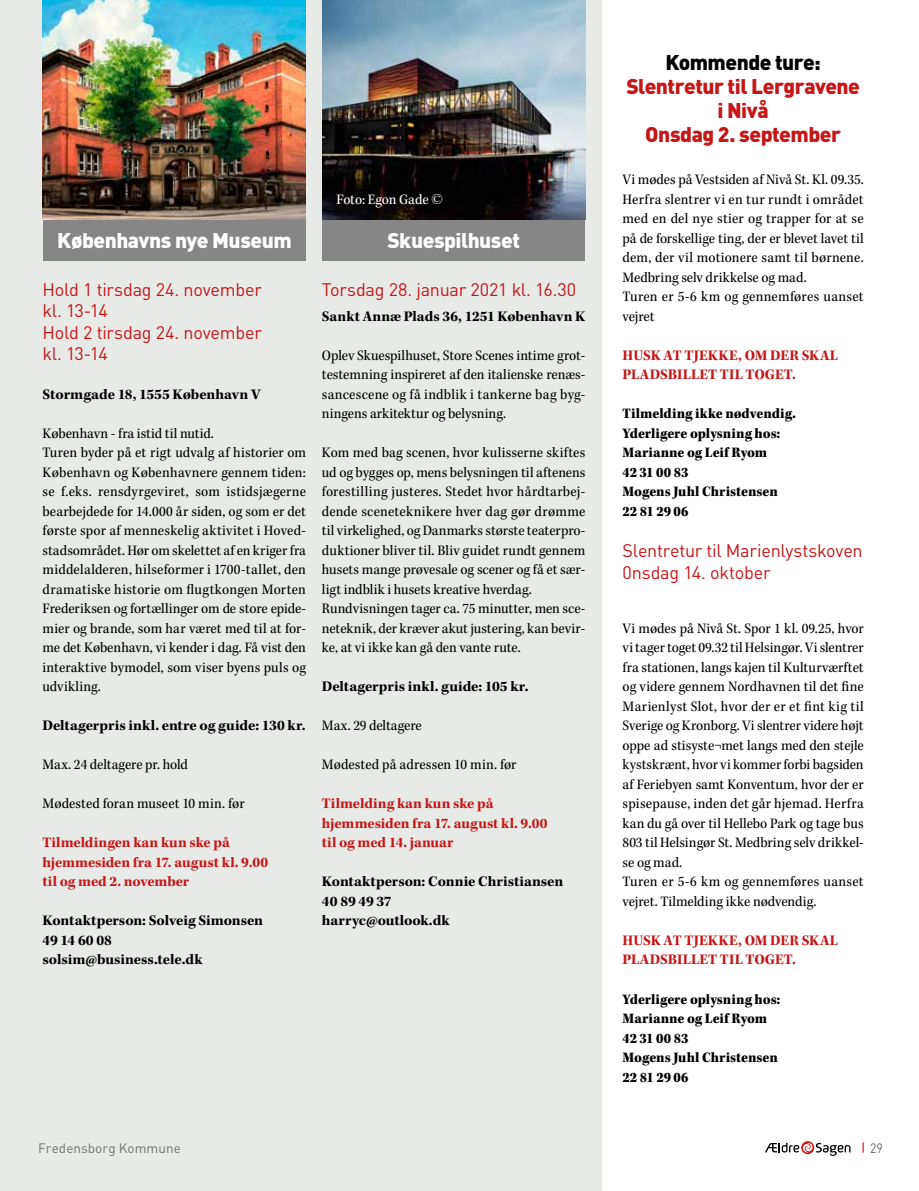
<style>
.page{position:relative;width:919px;height:1191px;background:#fff}
.page>*{position:absolute;margin:0;border:0;box-sizing:border-box;transform-origin:0 0}
.t1{font:900 21px/24px "DIN";letter-spacing:-.025em;color:#c51718;text-align:center}
.t2{font:900 21px "DIN";letter-spacing:-.025em;color:#fff}
.t3{font:900 21px "DIN";letter-spacing:-.025em;color:#000}
.t4{font:18px/21.6px "DIN";letter-spacing:-.015em;color:#c51718}
.t5{font:15px/19.5px "Kepler Std Scn";letter-spacing:.005em;color:#000}
.t6{font:700 15px/19.5px "Kepler Std";color:#000}
.t7{font:700 15px/19.5px "Kepler Std";color:#c51718}
.t8{font:15px/19.5px "Kepler Std Black Scn";letter-spacing:-.005em;color:#000}
.t9{font:15px "Kepler Std Scn";letter-spacing:-.01em;color:#fff}
.t10{font:13.5px "DIN";color:#717174}
.t11{font:13.5px "DIN";color:#646363;scale:.9 1}
.s1{font-family:"Times New Roman"}
</style>
<div class="page">
<svg style="left:765px;top:1142px;width:85px;height:14px"></svg>
<div style="left:0;top:0;width:601px;height:1191px;background:#e8eae7"></div>
<div style="left:43px;top:220px;width:263px;height:41px;background:#878686"></div>
<div style="left:322px;top:220px;width:263px;height:41px;background:#878686"></div>
<img style="left:43px;top:0;width:263px;height:220px">
<img style="left:322px;top:0;width:263px;height:220px">
<p class="t9" style="left:336px;top:191px;width:108px">Foto: Egon Gade <span class="s1">©</span></p>
<h1 class="t2" style="left:57px;top:226px;width:236px">Københavns nye Museum</h1>
<h1 class="t2" style="left:387px;top:226px;width:134px">Skuespilhuset</h1>
<p class="t4" style="left:43px;top:278px;width:221px">Hold 1 tirsdag 24. november kl. 13-14<br>Hold 2 tirsdag 24. november kl. 13-14</p>
<p class="t6" style="left:43px;top:385px;width:219px">Stormgade 18, 1555 København V</p>
<p class="t5" style="left:43px;top:424px;width:265px">København - fra istid til nutid.<br>Turen byder på et rigt udvalg af historier om København og Københavnere gennem tiden: se f.eks. rensdyrgeviret, som istidsjægerne bearbejdede for 14.000 år siden, og som er det første spor af menneskelig aktivitet i Hoved&shy;stadsområdet. Hør om skelettet af en kriger fra middelalderen, hilseformer i 1700-tallet, den dramatiske historie om flugtkongen Morten Frederiksen og fortællinger om de store epide&shy;mier og brande, som har været med til at for&shy;me det København, vi kender i dag. Få vist den interaktive bymodel, som viser byens puls og udvikling.</p>
<p class="t6" style="left:43px;top:716px;width:264px">Deltagerpris inkl. entre og guide: 130 kr.</p>
<p class="t5" style="left:43px;top:755px;width:147px">Max. 24 deltagere pr. hold</p>
<p class="t5" style="left:43px;top:794px;width:203px">Mødested foran museet 10 min. før</p>
<p class="t7" style="left:43px;top:833px;width:227px">Tilmeldingen kan kun ske på hjemmesiden fra 17. august kl. 9.00 til og med 2. november</p>
<p class="t6" style="left:43px;top:911px;width:222px">Kontaktperson: Solveig Simonsen<br>49 14 60 08 solsim@business.tele.dk</p>
<p class="t4" style="left:322px;top:278px;width:256px">Torsdag 28. januar 2021 kl. 16.30</p>
<p class="t6" style="left:322px;top:307px;width:265px">Sankt Annæ Plads 36, 1251 København K</p>
<p class="t5" style="left:322px;top:346px;width:265px;text-align:justify">Oplev Skuespilhuset, Store Scenes intime grot&shy;testemning inspireret af den italienske renæs&shy;sancescene og få indblik i tankerne bag byg&shy;ningens arkitektur og belysning.</p>
<p class="t5" style="left:322px;top:443px;width:265px">Kom med bag scenen, hvor kulisserne skiftes ud og bygges op, mens belysningen til aftenens forestilling justeres. Stedet hvor hårdtarbej&shy;dende sceneteknikere hver dag gør drømme til virkelighed, og Danmarks største teaterpro&shy;duktioner bliver til. Bliv guidet rundt gennem husets mange prøvesale og scener og få et sær&shy;ligt indblik i husets kreative hverdag.<br>Rundvisningen tager ca. 75 minutter, men sce&shy;neteknik, der kræver akut justering, kan bevir&shy;ke, at vi ikke kan gå den vante rute.</p>
<p class="t6" style="left:322px;top:677px;width:208px">Deltagerpris inkl. guide: 105 kr.</p>
<p class="t5" style="left:322px;top:716px;width:101px">Max. 29 deltagere</p>
<p class="t5" style="left:322px;top:755px;width:196px">Mødested på adressen 10 min. før</p>
<p class="t7" style="left:322px;top:794px;width:227px">Tilmelding kan kun ske på hjemmesiden fra 17. august kl. 9.00 til og med 14. januar</p>
<p class="t6" style="left:322px;top:872px;width:243px">Kontaktperson: Connie Christiansen<br>40 89 49 37<br>harryc@outlook.dk</p>
<p class="t10" style="left:38px;top:1139px;width:144px">Fredensborg Kommune</p>
<h1 class="t3" style="left:665px;top:49px;width:157px">Kommende ture:</h1>
<h1 class="t1" style="left:626px;top:74px;width:235px">Slentretur til Lergravene i Nivå<br>Onsdag 2. september</h1>
<p class="t5" style="left:622px;top:170px;width:242px">Vi mødes på Vestsiden af Nivå St. Kl. 09.35.<br>Herfra slentrer vi en tur rundt i området med en del nye stier og trapper for at se på de forskellige ting, der er blevet lavet til dem, der vil motionere samt til børnene.<br>Medbring selv drikkelse og mad.<br>Turen er 5-6 km og gennemføres uanset vejret</p>
<p class="t7" style="left:622px;top:346px;width:217px">HUSK AT TJEKKE, OM DER SKAL<br>PLADSBILLET TIL TOGET.</p>
<p class="t8" style="left:622px;top:404px;width:175px">Tilmelding ikke nødvendig.<br>Yderligere oplysning hos:<br>Marianne og Leif Ryom<br>42 31 00 83<br>Mogens Juhl Christensen<br>22 81 29 06</p>
<p class="t4" style="left:622px;top:539px;width:242px">Slentretur til Marienlystskoven<br>0nsdag 14. oktober</p>
<p class="t5" style="left:622px;top:619px;width:242px">Vi mødes på Nivå St. Spor 1 kl. 09.25, hvor vi tager toget 09.32 til Helsingør. Vi slentrer fra stationen, langs kajen til Kulturværftet og videre gennem Nordhavnen til det fine Marienlyst Slot, hvor der er et fint kig til Sverige og Kronborg. Vi slentrer videre højt oppe ad stisyste¬met langs med den stejle kystskrænt, hvor vi kommer forbi bagsiden af Feriebyen samt Konventum, hvor der er spisepause, inden det går hjemad. Herfra kan du gå over til Hellebo Park og tage bus 803 til Helsingør St. Medbring selv drikkel&shy;se og mad.<br>Turen er 5-6 km og gennemføres uanset vejret. Tilmelding ikke nødvendig.</p>
<p class="t7" style="left:622px;top:931px;width:217px">HUSK AT TJEKKE, OM DER SKAL<br>PLADSBILLET TIL TOGET.</p>
<p class="t8" style="left:622px;top:989px;width:159px">Yderligere oplysning hos:<br>Marianne og Leif Ryom<br>42 31 00 83<br>Mogens Juhl Christensen<br>22 81 29 06</p>
<p class="t11" style="left:869px;top:1139px;width:16px">29</p>
</div>
